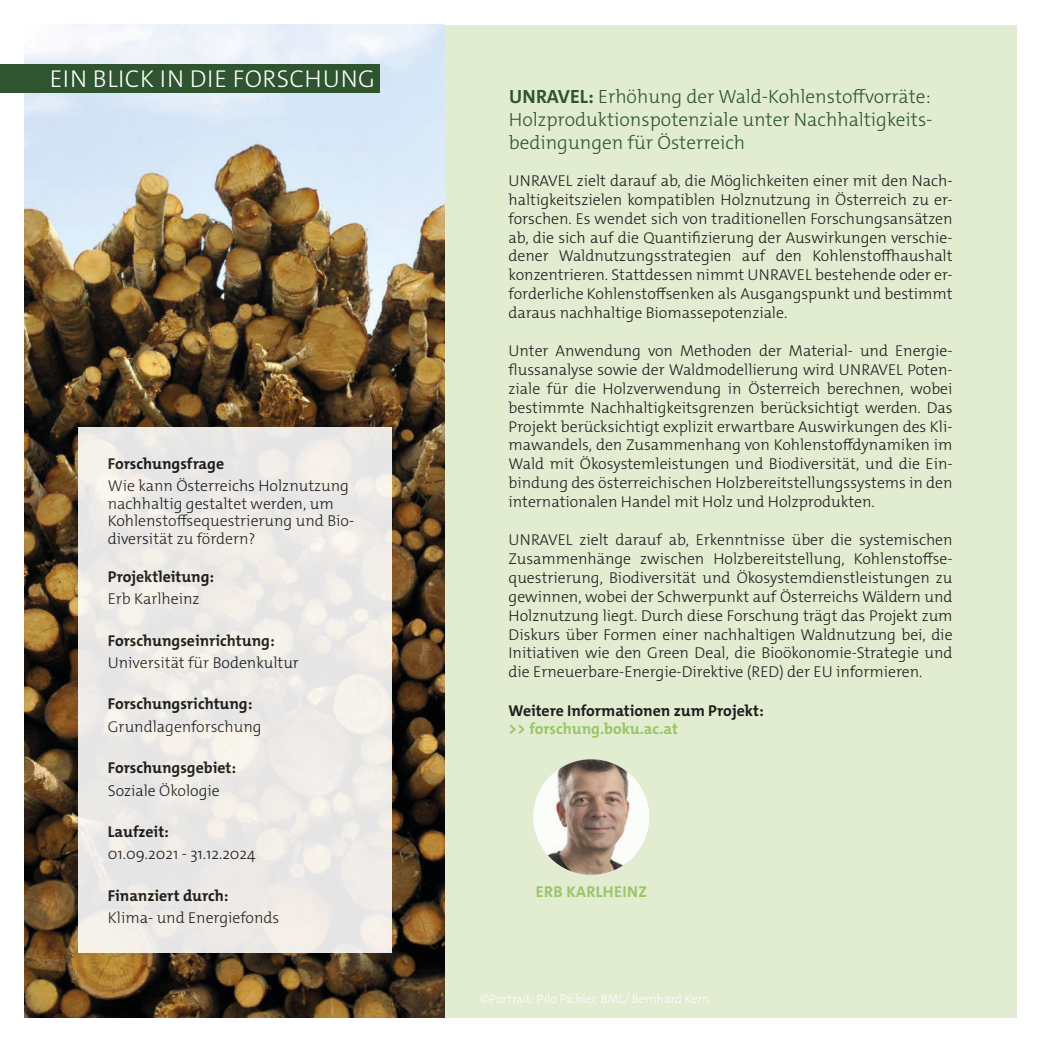
<style>
.page{position:relative;width:1042px;height:1042px;background:#fff}
.page>*{position:absolute;margin:0;border:0;box-sizing:border-box;transform-origin:0 0}
.Akzent_Themenseite{font:300 24.5px "The Mix C5";letter-spacing:.02em;color:#fff}
.Überschrift_Dünn{font:300 19.25px/23.1px "The Mix C5";color:#2f5430;text-align:justify}
.Fließtext{font:300 15.75px/18.9px "The Mix C5";color:#1d1d1b;text-align:justify}
.t1{font:700 15.75px "The Mix C5";color:#1d1d1b}
.Projektlink{font:700 15.75px "The Mix C5";color:#99c567}
.Überschrift_Box{font:700 15.75px "The Mix C5";letter-spacing:.02em;color:#99c567}
.t2{font:300 12.25px "The Mix C5";color:#fff}
.s1{font-weight:700}
</style>
<div class="page">
<div style="left:444px;top:25px;width:573px;height:992px;background:#e1ecd1"></div>
<img style="left:25px;top:25px;width:419px;height:992px">
<div style="left:78px;top:427px;width:313px;height:526px;background:#edeae7"></div>
<div style="left:0;top:64px;width:379px;height:28px;background:#2f5430"></div>
<img style="left:533px;top:759px;width:116px;height:116px;border-radius:58px">
<p class="Akzent_Themenseite" style="left:50px;top:63px;width:327px">EIN BLICK IN DIE FORSCHUNG</p>
<p class="t1" style="left:108px;top:453px;width:118px">Forschungsfrage</p>
<p class="Fließtext" style="left:108px;top:477px;width:248px;line-height:17.5px;text-align:left">Wie kann Österreichs Holznutzung nachhaltig gestaltet werden, um<br>Kohlenstoffsequestrierung und Bio&shy;diversität zu fördern?</p>
<p class="t1" style="left:108px;top:566px;width:108px">Projektleitung:</p>
<p class="Fließtext" style="left:108px;top:589px;width:93px">Erb Karlheinz</p>
<p class="t1" style="left:108px;top:630px;width:168px">Forschungseinrichtung:</p>
<p class="Fließtext" style="left:108px;top:653px;width:193px">Universität für Bodenkultur</p>
<p class="t1" style="left:108px;top:694px;width:146px">Forschungsrichtung:</p>
<p class="Fließtext" style="left:108px;top:717px;width:155px">Grundlagenforschung</p>
<p class="t1" style="left:108px;top:758px;width:130px">Forschungsgebiet:</p>
<p class="Fließtext" style="left:108px;top:781px;width:113px">Soziale Ökologie</p>
<p class="t1" style="left:108px;top:821px;width:63px">Laufzeit:</p>
<p class="Fließtext" style="left:108px;top:845px;width:149px">01.09.2021 - 31.12.2024</p>
<p class="t1" style="left:108px;top:885px;width:122px">Finanziert durch:</p>
<p class="Fließtext" style="left:108px;top:908px;width:173px">Klima- und Energiefonds</p>
<p class="Überschrift_Dünn" style="left:509px;top:85px;width:425px"><span class="s1">UNRAVEL:</span> Erhöhung der Wald-Kohlenstoffvorräte:<br>Holzproduktionspotenziale unter Nachhaltigkeits&shy;bedingungen für Österreich</p>
<p class="Fließtext" style="left:508px;top:171px;width:445px">UNRAVEL zielt darauf ab, die Möglichkeiten einer mit den Nach&shy;haltigkeitszielen kompatiblen Holznutzung in Österreich zu er&shy;forschen. Es wendet sich von traditionellen Forschungsansätzen ab, die sich auf die Quantifizierung der Auswirkungen verschie&shy;dener Waldnutzungsstrategien auf den Kohlenstoffhaushalt konzentrieren. Stattdessen nimmt UNRAVEL bestehende oder er&shy;forderliche Kohlenstoffsenken als Ausgangspunkt und bestimmt daraus nachhaltige Biomassepotenziale.</p>
<p class="Fließtext" style="left:508px;top:341px;width:445px">Unter Anwendung von Methoden der Material- und Energie&shy;flussanalyse sowie der Waldmodellierung wird UNRAVEL Poten&shy;ziale für die Holzverwendung in Österreich berechnen, wobei bestimmte Nachhaltigkeitsgrenzen berücksichtigt werden. Das Projekt berücksichtigt explizit erwartbare Auswirkungen des Kli&shy;mawandels, den Zusammenhang von Kohlenstoffdynamiken im Wald mit Ökosystemleistungen und Biodiversität, und die Ein&shy;bindung des österreichischen Holzbereitstellungssystems in den internationalen Handel mit Holz und Holzprodukten.</p>
<p class="Fließtext" style="left:508px;top:530px;width:445px">UNRAVEL zielt darauf ab, Erkenntnisse über die systemischen Zusammenhänge zwischen Holzbereitstellung, Kohlenstoffse&shy;questrierung, Biodiversität und Ökosystemdienstleistungen zu gewinnen, wobei der Schwerpunkt auf Österreichs Wäldern und Holznutzung liegt. Durch diese Forschung trägt das Projekt zum Diskurs über Formen einer nachhaltigen Waldnutzung bei, die Initiativen wie den Green Deal, die Bioökonomie-Strategie und die Erneuerbare-Energie-Direktive (RED) der EU informieren.</p>
<p class="t1" style="left:508px;top:700px;width:257px">Weitere Informationen zum Projekt:</p>
<p class="Projektlink" style="left:508px;top:719px;width:171px">&gt;&gt; forschung.boku.ac.at</p>
<p class="Überschrift_Box" style="left:536px;top:881px;width:112px">ERB KARLHEINZ</p>
<p class="t2" style="left:480px;top:991px;width:231px">©Portrait: Pilo Pichler, BML/ Bernhard Kern</p>
</div>
